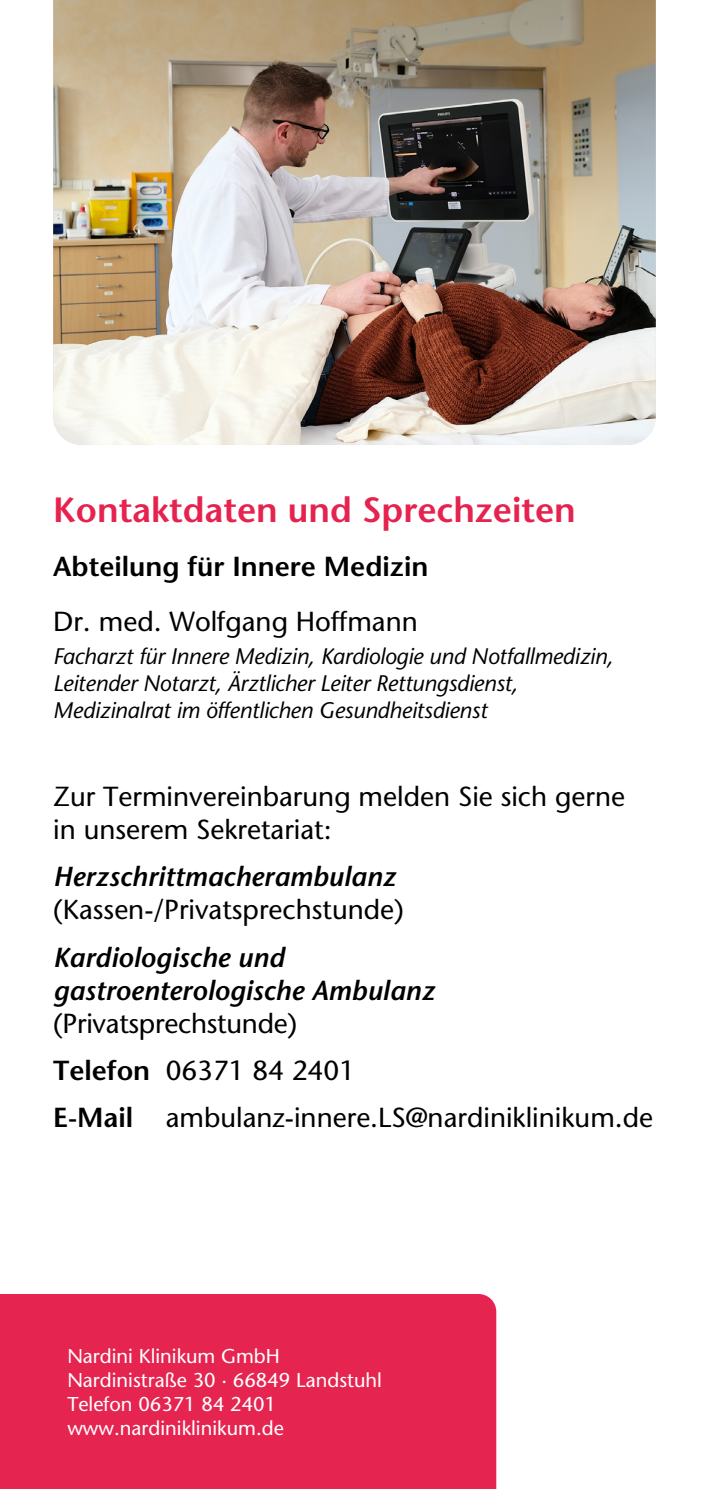
<style>
.page{position:relative;width:709px;height:1489px;background:#fff}
.page>*{position:absolute;margin:0;border:0;box-sizing:border-box;transform-origin:0 0}
.t1{font:600 35px "Stone Sans";color:#e6224f}
.t2{font:27.5px/47.2px "Stone Sans";color:#000}
.t3{font:italic 600 27.5px/33px "Stone Sans";color:#000}
.t4{font:600 27.5px "Stone Sans";color:#000}
.t5{font:italic 22.5px/27px "Stone Sans";letter-spacing:-.01em;color:#000}
.t6{font:20px/24px "Stone Sans";color:#fff}
.s1{font-weight:600}
</style>
<div class="page">
<img style="left:53px;top:0;width:603px;height:445px">
<div style="left:0;top:1294px;width:496px;height:194px;background:#e62450"></div>
<p class="t1" style="left:53px;top:489px;width:524px">Kontaktdaten und Sprechzeiten</p>
<p class="t4" style="left:53px;top:550px;width:377px">Abteilung für Innere Medizin</p>
<p class="t2" style="left:53px;top:597px;width:366px">Dr. med. Wolfgang Hoffmann</p>
<p class="t5" style="left:53px;top:642px;width:561px">Facharzt für Innere Medizin, Kardiologie und Notfallmedizin,<br>Leitender Notarzt, Ärztlicher Leiter Rettungsdienst,<br>Medizinalrat im öffentlichen Gesundheitsdienst</p>
<p class="t2" style="left:53px;top:780px;width:573px;line-height:33px">Zur Terminvereinbarung melden Sie sich gerne in unserem Sekretariat:</p>
<p class="t3" style="left:53px;top:860px;width:344px">Herzschrittmacherambulanz</p>
<p class="t2" style="left:53px;top:886px;width:352px">(Kassen-/Privatsprechstunde)</p>
<p class="t3" style="left:53px;top:940px;width:383px">Kardiologische und gastroenterologische Ambulanz</p>
<p class="t2" style="left:53px;top:999px;width:601px">(Privatsprechstunde)<br><span class="s1">Telefon</span> 06371 84 2401<br><span class="s1">E-Mail</span> ambulanz-innere.LS@nardiniklinikum.de</p>
<p class="t6" style="left:67px;top:1343px;width:316px">Nardini Klinikum GmbH<br>Nardinistraße 30 · 66849 Landstuhl<br>Telefon 06371 84 2401 www.nardiniklinikum.de</p>
</div>
